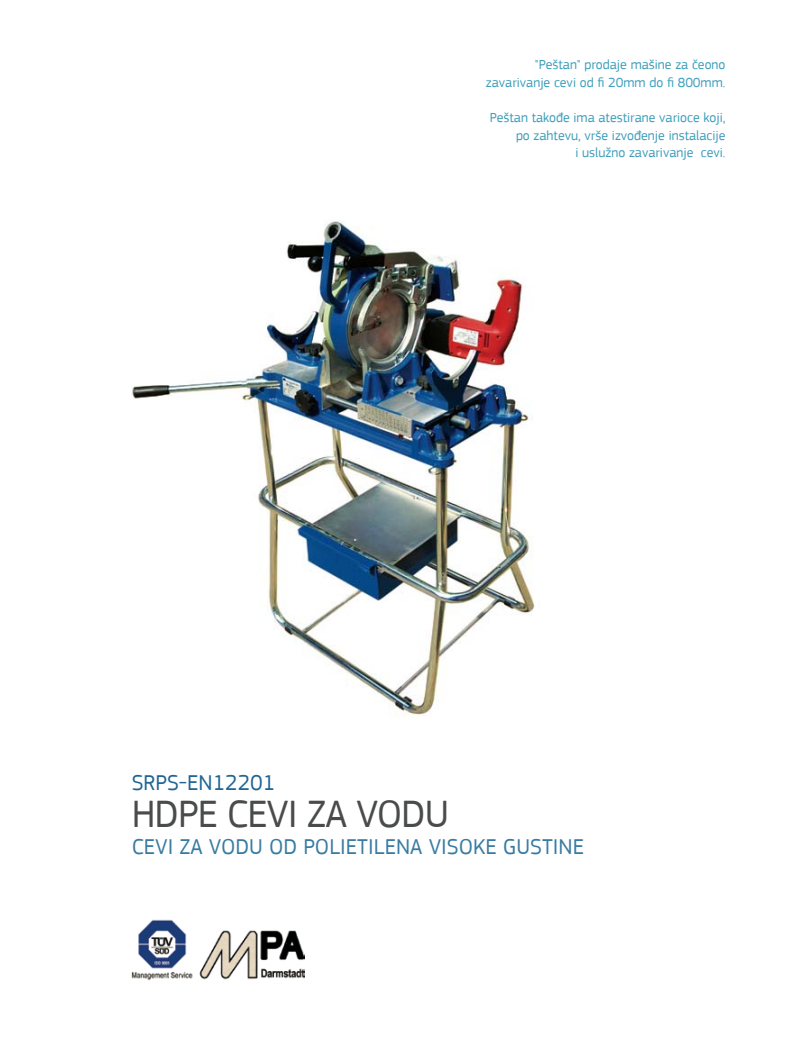
<style>
.page{position:relative;width:794px;height:1053px;background:#fff}
.page>*{position:absolute;margin:0;border:0;box-sizing:border-box;transform-origin:0 0}
.t1{font:40px "PF Square Sans Pro";letter-spacing:-.025em;color:#4a4c4b}
.t2{font:22.5px "PF Square Sans Pro";color:#387ba2}
.t3{font:22.5px "PF Square Sans Pro";color:#206594}
.t4{font:13.75px/17.5px "PF Square Sans Pro";color:#3d9ebb;text-align:right}
</style>
<div class="page">
<img style="left:131px;top:220px;width:404px;height:496px">
<img style="left:132px;top:919px;width:172px;height:62px">
<p class="t4" style="left:486px;top:56px;width:241px">"Peštan" prodaje mašine za čeono zavarivanje cevi od fi 20mm do fi 800mm.</p>
<p class="t4" style="left:490px;top:109px;width:237px">Peštan takođe ima atestirane varioce koji, po zahtevu, vrše izvođenje instalacije<br>i uslužno zavarivanje cevi.</p>
<h2 class="t3" style="left:132px;top:769px;width:145px">SRPS-EN12201</h2>
<h1 class="t1" style="left:132px;top:790px;width:319px">HDPE CEVI ZA VODU</h1>
<h2 class="t2" style="left:132px;top:833px;width:454px">CEVI ZA VODU OD POLIETILENA VISOKE GUSTINE</h2>
</div>
